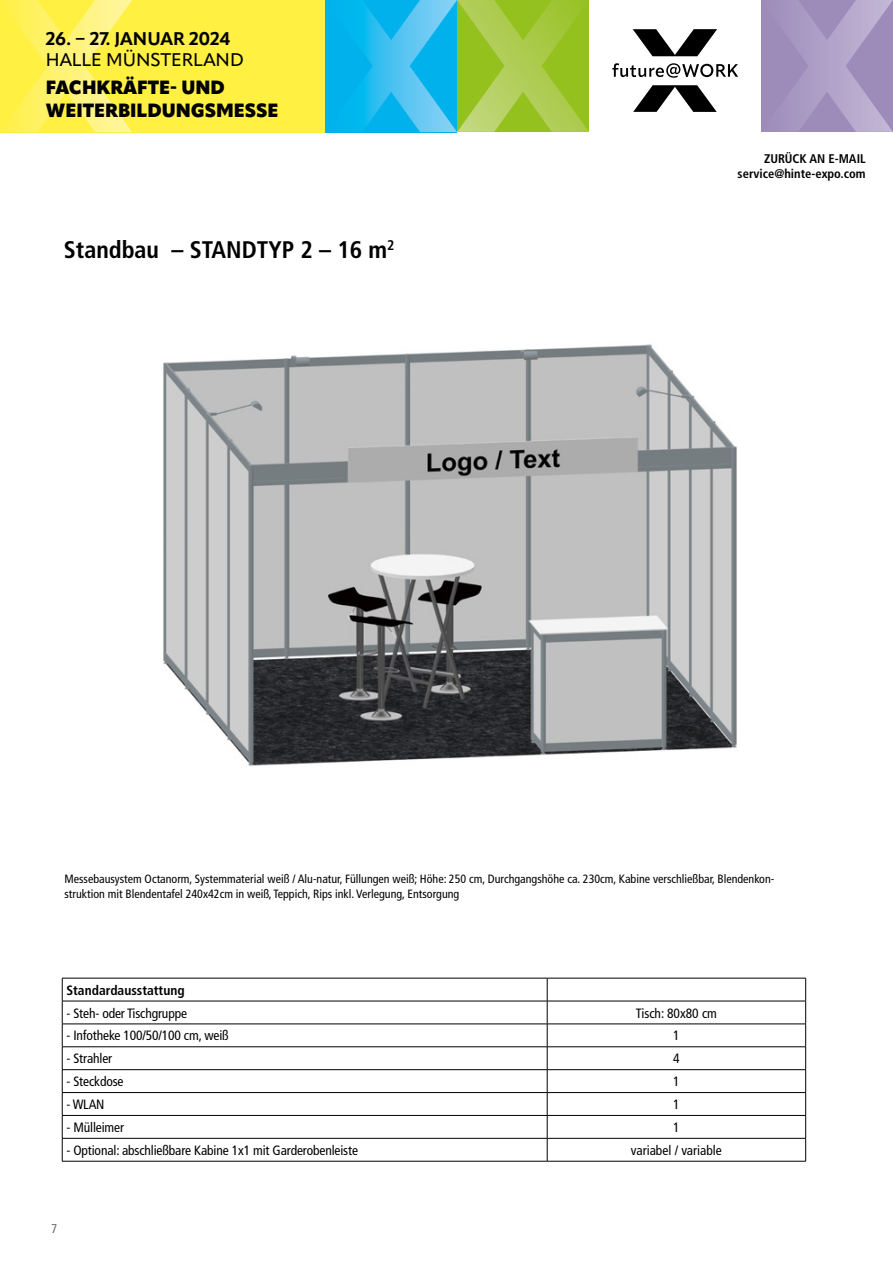
<style>
.page{position:relative;width:893px;height:1263px;background:#fff}
.page>*{position:absolute;margin:0;border:0;box-sizing:border-box;transform-origin:0 0}
.Headline_blau{font:700 condensed 24px "Frutiger LT Std";color:#000}
.t1{font:900 18.9px/22.8px "Apparat";color:#000}
.t2{font:700 18.15px "Apparat";color:#000}
.t3{font:500 18.15px "Apparat";color:#000}
.Fließtext{font:condensed 13.5px "Frutiger LT Std";letter-spacing:-.01em;color:#000}
.Fließtext-2{font:700 condensed 13.5px "Frutiger LT Std";color:#000}
.t4{font:condensed 12.75px "Frutiger LT Std";color:#706f6f}
.t5{font:700 condensed 12.6px/15.1px "Frutiger LT Std";color:#000;text-align:right}
.Infotext_9pt{font:condensed 12px/15px "Frutiger LT Std";color:#000}
</style>
<div class="page">
<div style="left:0;top:0;width:325px;height:132px;background:#fff042"></div>
<svg style="left:12px;top:0;width:120px;height:132px"></svg>
<svg style="left:633px;top:85px;width:84px;height:27px"></svg>
<svg style="left:633px;top:29px;width:84px;height:27px"></svg>
<svg style="left:612px;top:63px;width:126px;height:15px"></svg>
<svg style="left:761px;top:0;width:132px;height:132px;background:#a696c0"></svg>
<svg style="left:325px;top:0;width:264px;height:132px;background:#5ebf96"></svg>
<img style="left:163px;top:344px;width:574px;height:422px">
<svg style="left:63px;top:979px;width:742px;height:182px"></svg>
<hr style="left:62px;top:978px;width:485px;height:1px;background:#000">
<hr style="left:62px;top:1001px;width:485px;height:1px;background:#000">
<hr style="left:62px;top:1024px;width:485px;height:1px;background:#000">
<hr style="left:547px;top:1024px;width:259px;height:1px;background:#000">
<hr style="left:62px;top:1046px;width:485px;height:1px;background:#000">
<hr style="left:547px;top:1046px;width:259px;height:1px;background:#000">
<hr style="left:62px;top:1069px;width:485px;height:1px;background:#000">
<hr style="left:547px;top:1069px;width:259px;height:1px;background:#000">
<hr style="left:62px;top:1092px;width:485px;height:1px;background:#000">
<hr style="left:547px;top:1092px;width:259px;height:1px;background:#000">
<hr style="left:62px;top:1115px;width:485px;height:1px;background:#000">
<hr style="left:547px;top:1115px;width:259px;height:1px;background:#000">
<hr style="left:62px;top:1138px;width:485px;height:1px;background:#000">
<svg style="left:62px;top:978px;width:1px;height:183px"></svg>
<hr style="left:547px;top:1138px;width:259px;height:1px;background:#000">
<hr style="left:62px;top:1161px;width:485px;height:1px;background:#000">
<hr style="left:547px;top:1161px;width:259px;height:1px;background:#000">
<hr style="left:547px;top:978px;width:259px;height:1px;background:#000">
<svg style="left:547px;top:978px;width:1px;height:183px"></svg>
<hr style="left:547px;top:1001px;width:259px;height:1px;background:#000">
<svg style="left:805px;top:978px;width:1px;height:183px"></svg>
<h3 class="t2" style="left:46px;top:27px;width:186px">26. – 27. JANUAR 2024</h3>
<h3 class="t3" style="left:46px;top:48px;width:199px">HALLE MÜNSTERLAND</h3>
<h2 class="t1" style="left:46px;top:76px;width:234px">FACHKRÄFTE- UND<br>WEITERBILDUNGSMESSE</h2>
<p class="Headline_blau" style="left:64px;top:235px;width:332px">Standbau – STANDTYP 2 – 16 m<sup>2</sup></p>
<p class="t5" style="left:738px;top:151px;width:130px">ZURÜCK AN E-MAIL service@hinte-expo.com</p>
<p class="Infotext_9pt" style="left:64px;top:872px;width:711px">Messebausystem Octanorm, Systemmaterial weiß / Alu-natur, Füllungen weiß; Höhe: 250 cm, Durchgangshöhe ca. 230cm, Kabine verschließbar, Blendenkon&shy;struktion mit Blendentafel 240x42cm in weiß, Teppich, Rips inkl. Verlegung, Entsorgung</p>
<p class="Fließtext-2" style="left:66px;top:982px;width:120px">Standardausstattung</p>
<p class="Fließtext" style="left:66px;top:1005px;width:122px">- Steh- oder Tischgruppe</p>
<p class="Fließtext" style="left:636px;top:1005px;width:83px">Tisch: 80x80 cm</p>
<p class="Fließtext" style="left:66px;top:1028px;width:164px">- Infotheke 100/50/100 cm, weiß</p>
<p class="Fließtext" style="left:673px;top:1028px;width:8px">1</p>
<p class="Fließtext" style="left:66px;top:1051px;width:47px">- Strahler</p>
<p class="Fließtext" style="left:673px;top:1051px;width:8px">4</p>
<p class="Fließtext" style="left:66px;top:1074px;width:59px">- Steckdose</p>
<p class="Fließtext" style="left:673px;top:1074px;width:8px">1</p>
<p class="Fließtext" style="left:66px;top:1096px;width:40px">- WLAN</p>
<p class="Fließtext" style="left:673px;top:1096px;width:8px">1</p>
<p class="Fließtext" style="left:66px;top:1119px;width:59px">- Mülleimer</p>
<p class="Fließtext" style="left:673px;top:1119px;width:8px">1</p>
<p class="Fließtext" style="left:66px;top:1142px;width:293px">- Optional: abschließbare Kabine 1x1 mit Garderobenleiste</p>
<p class="Fließtext" style="left:631px;top:1142px;width:92px">variabel / variable</p>
<p class="t4" style="left:51px;top:1221px;width:8px">7</p>
</div>
